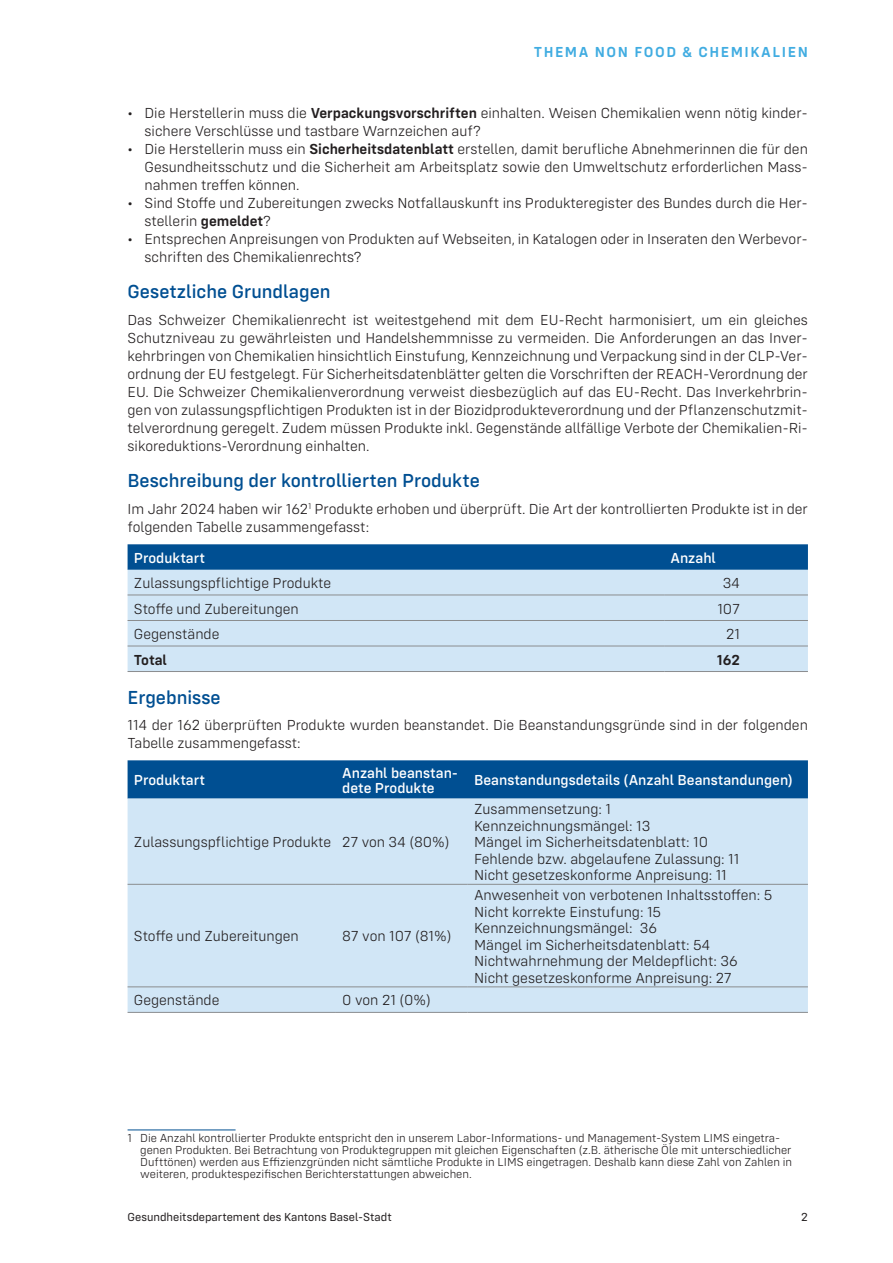
<style>
.page{position:relative;width:893px;height:1263px;background:#fff}
.page>*{position:absolute;margin:0;border:0;box-sizing:border-box;transform-origin:0 0}
.Zwischentitel{font:500 19.5px "Config Rounded";color:#004f92}
.Lauftext{font:300 15px/18px "Config Rounded";color:#231f20}
.Tabelle_Text{font:300 15px "Config Rounded";color:#231f20}
.Tabelle_Titel{font:500 15px/15px "Config Rounded";color:#fff}
.t1{font:600 15px "Config Rounded";letter-spacing:.1em;color:#40ace1}
.Tabelle_Text-2{font:600 15px "Config Rounded";letter-spacing:-.005em;color:#231f20}
.Tabelle_Fussnote{font:300 12px/12px "Config Rounded";color:#231f20}
.t2{font:12px "Config Rounded";color:#231f20}
.s1{font-weight:600}
</style>
<div class="page">
<svg style="left:128px;top:544px;width:680px;height:26px;background:#055294"></svg>
<div style="left:128px;top:570px;width:680px;height:101px;background:#d1e6f6"></div>
<hr style="left:128px;top:595px;width:536px;height:1px;background:#8b8d8f">
<hr style="left:664px;top:595px;width:144px;height:1px;background:#8b8d8f">
<hr style="left:128px;top:620px;width:536px;height:1px;background:#8b8d8f">
<hr style="left:664px;top:620px;width:144px;height:1px;background:#8b8d8f">
<hr style="left:128px;top:646px;width:536px;height:1px;background:#8b8d8f">
<hr style="left:664px;top:646px;width:144px;height:1px;background:#8b8d8f">
<hr style="left:128px;top:671px;width:536px;height:1px;background:#8b8d8f">
<hr style="left:664px;top:671px;width:144px;height:1px;background:#8b8d8f">
<div style="left:128px;top:760px;width:680px;height:39px;background:#004f92"></div>
<div style="left:128px;top:799px;width:680px;height:213px;background:#d1e6f6"></div>
<hr style="left:128px;top:884px;width:208px;height:1px;background:#8b8d8f">
<hr style="left:336px;top:884px;width:132px;height:1px;background:#8b8d8f">
<hr style="left:468px;top:884px;width:340px;height:1px;background:#8b8d8f">
<hr style="left:128px;top:986px;width:208px;height:1px;background:#8b8d8f">
<hr style="left:336px;top:986px;width:132px;height:1px;background:#8b8d8f">
<hr style="left:468px;top:986px;width:340px;height:1px;background:#8b8d8f">
<hr style="left:128px;top:1012px;width:208px;height:1px;background:#8b8d8f">
<hr style="left:336px;top:1012px;width:132px;height:1px;background:#8b8d8f">
<hr style="left:468px;top:1012px;width:340px;height:1px;background:#8b8d8f">
<hr style="left:128px;top:1129px;width:108px;height:1px;background:#004f92">
<p class="t1" style="left:534px;top:43px;width:276px">THEMA NON FOOD &amp; CHEMIKALIEN</p>
<p class="Lauftext" style="left:145px;top:104px;width:665px;text-indent:-17px">• Die Herstellerin muss die <span class="s1">Verpackungsvorschriften</span> einhalten. Weisen Chemikalien wenn nötig kinder&shy;sichere Verschlüsse und tastbare Warnzeichen auf?</p>
<p class="Lauftext" style="left:145px;top:140px;width:665px;text-align:justify;text-indent:-17px">• Die Herstellerin muss ein <span class="s1">Sicherheitsdatenblatt</span> erstellen, damit berufliche Abnehmerinnen die für den Gesundheitsschutz und die Sicherheit am Arbeitsplatz sowie den Umweltschutz erforderlichen Mass&shy;nahmen treffen können.</p>
<p class="Lauftext" style="left:145px;top:194px;width:665px;text-indent:-17px">• Sind Stoffe und Zubereitungen zwecks Notfallauskunft ins Produkteregister des Bundes durch die Her&shy;stellerin <span class="s1">gemeldet</span>?</p>
<p class="Lauftext" style="left:145px;top:230px;width:665px;text-indent:-17px">• Entsprechen Anpreisungen von Produkten auf Webseiten, in Katalogen oder in Inseraten den Werbevor&shy;schriften des Chemikalienrechts?</p>
<p class="Zwischentitel" style="left:128px;top:280px;width:204px">Gesetzliche Grundlagen</p>
<p class="Lauftext" style="left:128px;top:311px;width:682px;text-align:justify">Das Schweizer Chemikalienrecht ist weitestgehend mit dem EU-Recht harmonisiert, um ein gleiches Schutzniveau zu gewährleisten und Handelshemmnisse zu vermeiden. Die Anforderungen an das Inver&shy;kehrbringen von Chemikalien hinsichtlich Einstufung, Kennzeichnung und Verpackung sind in der CLP-Ver&shy;ordnung der EU festgelegt. Für Sicherheitsdatenblätter gelten die Vorschriften der REACH-Verordnung der EU. Die Schweizer Chemikalienverordnung verweist diesbezüglich auf das EU-Recht. Das Inverkehrbrin&shy;gen von zulassungspflichtigen Produkten ist in der Biozidprodukteverordnung und der Pflanzenschutzmit&shy;telverordnung geregelt. Zudem müssen Produkte inkl. Gegenstände allfällige Verbote der Chemikalien-Ri&shy;sikoreduktions-Verordnung einhalten.</p>
<p class="Zwischentitel" style="left:128px;top:469px;width:354px">Beschreibung der kontrollierten Produkte</p>
<p class="Lauftext" style="left:128px;top:500px;width:682px">Im Jahr 2024 haben wir 162<sup>1</sup> Produkte erhoben und überprüft. Die Art der kontrollierten Produkte ist in der folgenden Tabelle zusammengefasst:</p>
<p class="Tabelle_Titel" style="left:134px;top:550px;width:73px">Produktart</p>
<p class="Tabelle_Titel" style="left:671px;top:550px;width:47px">Anzahl</p>
<p class="Tabelle_Text" style="left:134px;top:574px;width:199px">Zulassungspflichtige Produkte</p>
<p class="Tabelle_Text" style="left:723px;top:574px;width:19px">34</p>
<p class="Tabelle_Text" style="left:134px;top:600px;width:166px">Stoffe und Zubereitungen</p>
<p class="Tabelle_Text" style="left:717px;top:600px;width:24px">107</p>
<p class="Tabelle_Text" style="left:134px;top:625px;width:87px">Gegenstände</p>
<p class="Tabelle_Text" style="left:726px;top:625px;width:15px">21</p>
<p class="Tabelle_Text-2" style="left:134px;top:651px;width:35px">Total</p>
<p class="Tabelle_Text-2" style="left:717px;top:651px;width:25px">162</p>
<p class="Zwischentitel" style="left:128px;top:686px;width:95px">Ergebnisse</p>
<p class="Lauftext" style="left:128px;top:716px;width:682px">114 der 162 überprüften Produkte wurden beanstandet. Die Beanstandungsgründe sind in der folgenden<br>Tabelle zusammengefasst:</p>
<p class="Tabelle_Titel" style="left:134px;top:772px;width:73px">Produktart</p>
<p class="Tabelle_Titel" style="left:342px;top:765px;width:117px">Anzahl beanstan&shy;dete Produkte</p>
<p class="Tabelle_Titel" style="left:474px;top:772px;width:320px">Beanstandungsdetails (Anzahl Beanstandungen)</p>
<p class="Tabelle_Text" style="left:134px;top:833px;width:199px">Zulassungspflichtige Produkte</p>
<p class="Tabelle_Text" style="left:342px;top:833px;width:109px">27 von 34 (80%)</p>
<p class="Tabelle_Text" style="left:134px;top:928px;width:166px">Stoffe und Zubereitungen</p>
<p class="Tabelle_Text" style="left:342px;top:928px;width:111px">87 von 107 (81%)</p>
<p class="Tabelle_Text" style="left:134px;top:992px;width:87px">Gegenstände</p>
<p class="Tabelle_Text" style="left:342px;top:992px;width:90px">0 von 21 (0%)</p>
<p class="Tabelle_Text" style="left:474px;top:800px;width:138px">Zusammensetzung: 1</p>
<p class="Tabelle_Text" style="left:474px;top:817px;width:178px">Kennzeichnungsmängel: 13</p>
<p class="Tabelle_Text" style="left:474px;top:833px;width:235px">Mängel im Sicherheitsdatenblatt: 10</p>
<p class="Tabelle_Text" style="left:474px;top:850px;width:267px">Fehlende bzw. abgelaufene Zulassung: 11</p>
<p class="Tabelle_Text" style="left:474px;top:866px;width:254px">Nicht gesetzeskonforme Anpreisung: 11</p>
<p class="Tabelle_Text" style="left:474px;top:886px;width:300px">Anwesenheit von verbotenen Inhaltsstoffen: 5</p>
<p class="Tabelle_Text" style="left:474px;top:903px;width:188px">Nicht korrekte Einstufung: 15</p>
<p class="Tabelle_Text" style="left:474px;top:919px;width:184px">Kennzeichnungsmängel: 36</p>
<p class="Tabelle_Text" style="left:474px;top:936px;width:238px">Mängel im Sicherheitsdatenblatt: 54</p>
<p class="Tabelle_Text" style="left:474px;top:952px;width:265px">Nichtwahrnehmung der Meldepflicht: 36</p>
<p class="Tabelle_Text" style="left:474px;top:969px;width:259px">Nicht gesetzeskonforme Anpreisung: 27</p>
<p class="Tabelle_Fussnote" style="left:140px;top:1132px;width:653px;text-indent:-13px">1 Die Anzahl kontrollierter Produkte entspricht den in unserem Labor-Informations- und Management-System LIMS eingetra&shy;genen Produkten. Bei Betrachtung von Produktegruppen mit gleichen Eigenschaften (z.B. ätherische Öle mit unterschiedlicher Dufttönen) werden aus Effizienzgründen nicht sämtliche Produkte in LIMS eingetragen. Deshalb kann diese Zahl von Zahlen in weiteren, produktespezifischen Berichterstattungen abweichen.</p>
<p class="t2" style="left:128px;top:1210px;width:266px">Gesundheitsdepartement des Kantons Basel-Stadt</p>
<p class="t2" style="left:801px;top:1210px;width:8px">2</p>
</div>
